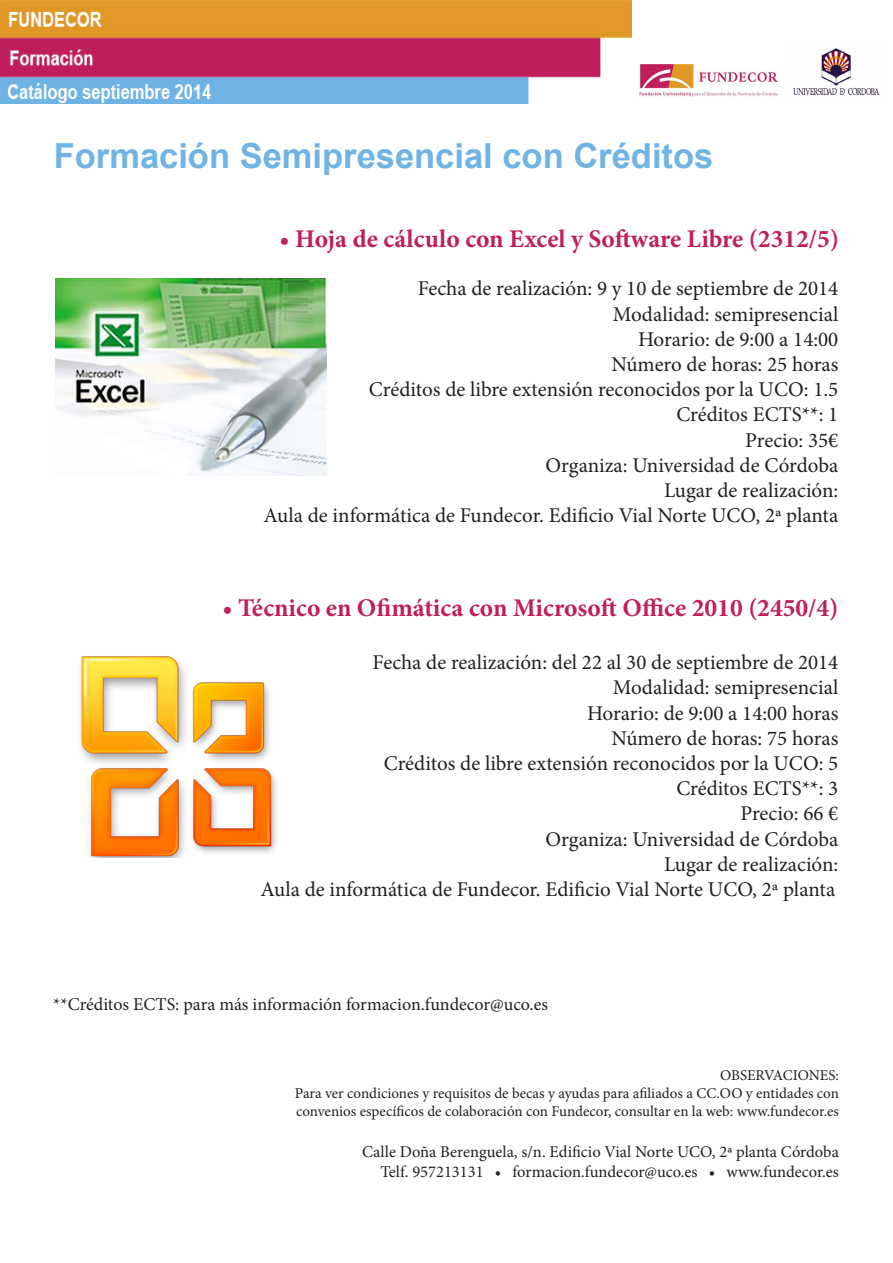
<style>
.page{position:relative;width:893px;height:1263px;background:#fff}
.page>*{position:absolute;margin:0;border:0;box-sizing:border-box;transform-origin:0 0}
.t1{font:700 34.5px "Arial";color:#6fb4e5}
.t2{font:700 25.5px "Minion Pro";color:#c11e5d}
.t3{font:21px "Minion Pro";color:#231f20}
.t4{font:18px "Minion Pro";color:#231f20}
.t5{font:16.5px "Minion Pro";color:#231f20}
.t6{font:15px "Minion Pro";color:#231f20}
</style>
<div class="page">
<img style="left:56px;top:278px;width:270px;height:198px">
<img style="left:80px;top:656px;width:197px;height:202px">
<img style="left:793px;top:48px;width:87px;height:47px">
<img style="left:640px;top:64px;width:137px;height:33px">
<img style="left:0;top:0;width:631px;height:103px">
<p class="t1" style="left:54px;top:133px;width:661px">Formación Semipresencial con Créditos</p>
<p class="t2" style="left:280px;top:221px;width:561px">• Hoja de cálculo con Excel y Software Libre (2312/5)</p>
<p class="t3" style="left:418px;top:275px;width:422px">Fecha de realización: 9 y 10 de septiembre de 2014</p>
<p class="t3" style="left:613px;top:300px;width:227px">Modalidad: semipresencial</p>
<p class="t3" style="left:638px;top:325px;width:202px">Horario: de 9:00 a 14:00</p>
<p class="t3" style="left:612px;top:350px;width:228px">Número de horas: 25 horas</p>
<p class="t3" style="left:369px;top:375px;width:471px">Créditos de libre extensión reconocidos por la UCO: 1.5</p>
<p class="t3" style="left:676px;top:401px;width:164px">Créditos ECTS**: 1</p>
<p class="t3" style="left:745px;top:426px;width:95px">Precio: 35€</p>
<p class="t3" style="left:545px;top:451px;width:294px">Organiza: Universidad de Córdoba</p>
<p class="t3" style="left:664px;top:476px;width:176px">Lugar de realización:</p>
<p class="t3" style="left:264px;top:501px;width:576px">Aula de informática de Fundecor. Edificio Vial Norte UCO, 2ª planta</p>
<p class="t2" style="left:222px;top:590px;width:617px">• Técnico en Ofimática con Microsoft Office 2010 (2450/4)</p>
<p class="t3" style="left:373px;top:648px;width:467px">Fecha de realización: del 22 al 30 de septiembre de 2014</p>
<p class="t3" style="left:613px;top:673px;width:227px">Modalidad: semipresencial</p>
<p class="t3" style="left:587px;top:699px;width:253px">Horario: de 9:00 a 14:00 horas</p>
<p class="t3" style="left:612px;top:724px;width:228px">Número de horas: 75 horas</p>
<p class="t3" style="left:384px;top:749px;width:456px">Créditos de libre extensión reconocidos por la UCO: 5</p>
<p class="t3" style="left:676px;top:774px;width:164px">Créditos ECTS**: 3</p>
<p class="t3" style="left:740px;top:799px;width:99px">Precio: 66 €</p>
<p class="t3" style="left:545px;top:825px;width:294px">Organiza: Universidad de Córdoba</p>
<p class="t3" style="left:664px;top:850px;width:176px">Lugar de realización:</p>
<p class="t3" style="left:260px;top:875px;width:576px">Aula de informática de Fundecor. Edificio Vial Norte UCO, 2ª planta</p>
<p class="t4" style="left:53px;top:992px;width:496px">**Créditos ECTS: para más información formacion.fundecor@uco.es</p>
<p class="t6" style="left:720px;top:1065px;width:120px">OBSERVACIONES:</p>
<p class="t6" style="left:295px;top:1083px;width:546px">Para ver condiciones y requisitos de becas y ayudas para afiliados a CC.OO y entidades con</p>
<p class="t6" style="left:296px;top:1101px;width:544px">convenios específicos de colaboración con Fundecor, consultar en la web: www.fundecor.es</p>
<p class="t5" style="left:362px;top:1141px;width:478px">Calle Doña Berenguela, s/n. Edificio Vial Norte UCO, 2ª planta Córdoba</p>
<p class="t5" style="left:380px;top:1161px;width:460px">Telf. 957213131 • formacion.fundecor@uco.es • www.fundecor.es</p>
</div>
